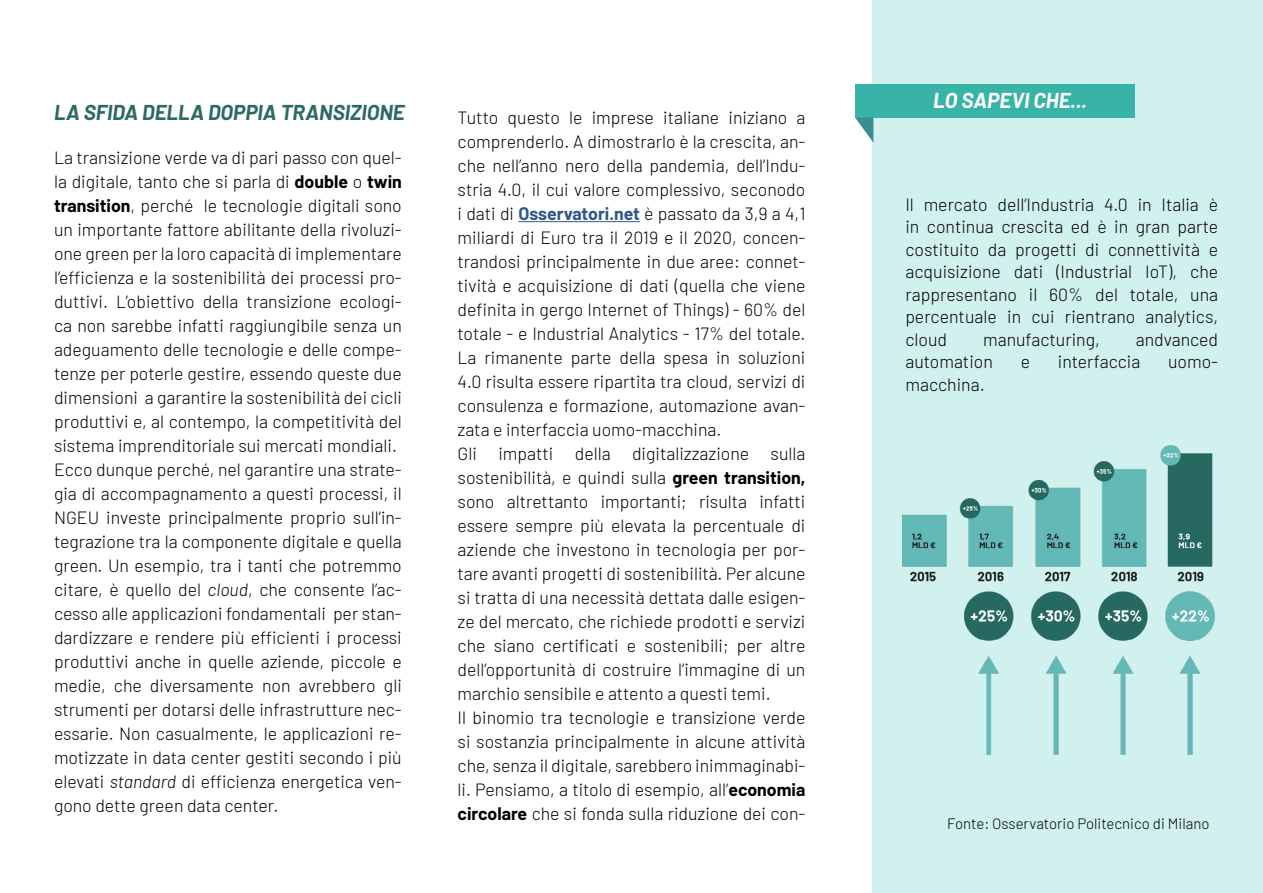
<style>
.page{position:relative;width:1263px;height:893px;background:#fff}
.page>*{position:absolute;margin:0;border:0;box-sizing:border-box;transform-origin:0 0}
.t1{font:italic 700 21px "Barlow";color:#2c6a62}
.t2{font:italic 700 21px "Barlow";color:#fff}
.t3{font:300 17.7px/24px "Barlow";color:#000}
.t4{font:300 15px "Barlow";color:#000}
.s1{font-weight:700}
.s2{font-style:italic}
.s3{font-weight:700;color:#31558a}
</style>
<div class="page">
<hr style="left:518px;top:221px;width:122px;height:1px;background:#31558a">
<div style="left:873px;top:0;width:390px;height:893px;background:#d1f1ee"></div>
<div style="left:855px;top:84px;width:279px;height:34px;background:#37b3a8"></div>
<svg style="left:855px;top:118px;width:18px;height:25px"></svg>
<img style="left:902px;top:445px;width:313px;height:310px">
<p class="t1" style="left:54px;top:97px;width:352px">LA SFIDA DELLA DOPPIA TRANSIZIONE</p>
<p class="t3" style="left:54px;top:144px;width:349px">La transizione verde va di pari passo con quel&shy;la digitale, tanto che si parla di <span class="s1">double</span> o <span class="s1">twin transition</span>, perché le tecnologie digitali sono un importante fattore abilitante della rivoluzi&shy;one green per la loro capacità di implementare l’efficienza e la sostenibilità dei processi pro&shy;duttivi. L’obiettivo della transizione ecologi&shy;ca non sarebbe infatti raggiungibile senza un adeguamento delle tecnologie e delle compe&shy;tenze per poterle gestire, essendo queste due dimensioni a garantire la sostenibilità dei cicli produttivi e, al contempo, la competitività del sistema imprenditoriale sui mercati mondiali.<br>Ecco dunque perché, nel garantire una strate&shy;gia di accompagnamento a questi processi, il NGEU investe principalmente proprio sull’in&shy;tegrazione tra la componente digitale e quella green. Un esempio, tra i tanti che potremmo citare, è quello del <span class="s2">cloud</span>, che consente l’ac&shy;cesso alle applicazioni fondamentali per stan&shy;dardizzare e rendere più efficienti i processi produttivi anche in quelle aziende, piccole e medie, che diversamente non avrebbero gli strumenti per dotarsi delle infrastrutture nec&shy;essarie. Non casualmente, le applicazioni re&shy;motizzate in data center gestiti secondo i più elevati <span class="s2">standard</span> di efficienza energetica ven&shy;gono dette green data center.</p>
<p class="t3" style="left:458px;top:105px;width:349px">Tutto questo le imprese italiane iniziano a comprenderlo. A dimostrarlo è la crescita, an&shy;che nell’anno nero della pandemia, dell’Indu&shy;stria 4.0, il cui valore complessivo, seconodo i dati di <span class="s3">Osservatori.net</span> è passato da 3,9 a 4,1 miliardi di Euro tra il 2019 e il 2020, concen&shy;trandosi principalmente in due aree: connet&shy;tività e acquisizione di dati (quella che viene definita in gergo Internet of Things) - 60% del totale - e Industrial Analytics - 17% del totale.<br>La rimanente parte della spesa in soluzioni 4.0 risulta essere ripartita tra cloud, servizi di consulenza e formazione, automazione avan&shy;zata e interfaccia uomo-macchina.<br>Gli impatti della digitalizzazione sulla sostenibilità, e quindi sulla <span class="s1">green transition, </span>sono altrettanto importanti; risulta infatti essere sempre più elevata la percentuale di aziende che investono in tecnologia per por&shy;tare avanti progetti di sostenibilità. Per alcune si tratta di una necessità dettata dalle esigen&shy;ze del mercato, che richiede prodotti e servizi che siano certificati e sostenibili; per altre dell’opportunità di costruire l’immagine di un marchio sensibile e attento a questi temi.<br>Il binomio tra tecnologie e transizione verde si sostanzia principalmente in alcune attività che, senza il digitale, sarebbero inimmaginabi&shy;li. Pensiamo, a titolo di esempio, all’<span class="s1">economia circolare</span> che si fonda sulla riduzione dei con-</p>
<p class="t2" style="left:933px;top:85px;width:155px">LO SAPEVI CHE...</p>
<p class="t3" style="left:905px;top:192px;width:314px;line-height:22.5px;text-align:justify">Il mercato dell’Industria 4.0 in Italia è in continua crescita ed è in gran parte costituito da progetti di connettività e acquisizione dati (Industrial IoT), che rappresentano il 60% del totale, una percentuale in cui rientrano analytics, cloud</p>
<p class="t3" style="left:983px;top:326px;width:118px">manufacturing,</p>
<p class="t3" style="left:1136px;top:326px;width:84px">andvanced</p>
<p class="t3" style="left:905px;top:349px;width:89px">automation</p>
<p class="t3" style="left:1021px;top:349px;width:11px">e</p>
<p class="t3" style="left:1058px;top:349px;width:84px">interfaccia</p>
<p class="t3" style="left:1168px;top:349px;width:51px">uomo-</p>
<p class="t3" style="left:905px;top:371px;width:81px">macchina.</p>
<p class="t4" style="left:947px;top:813px;width:264px">Fonte: Osservatorio Politecnico di Milano</p>
</div>
